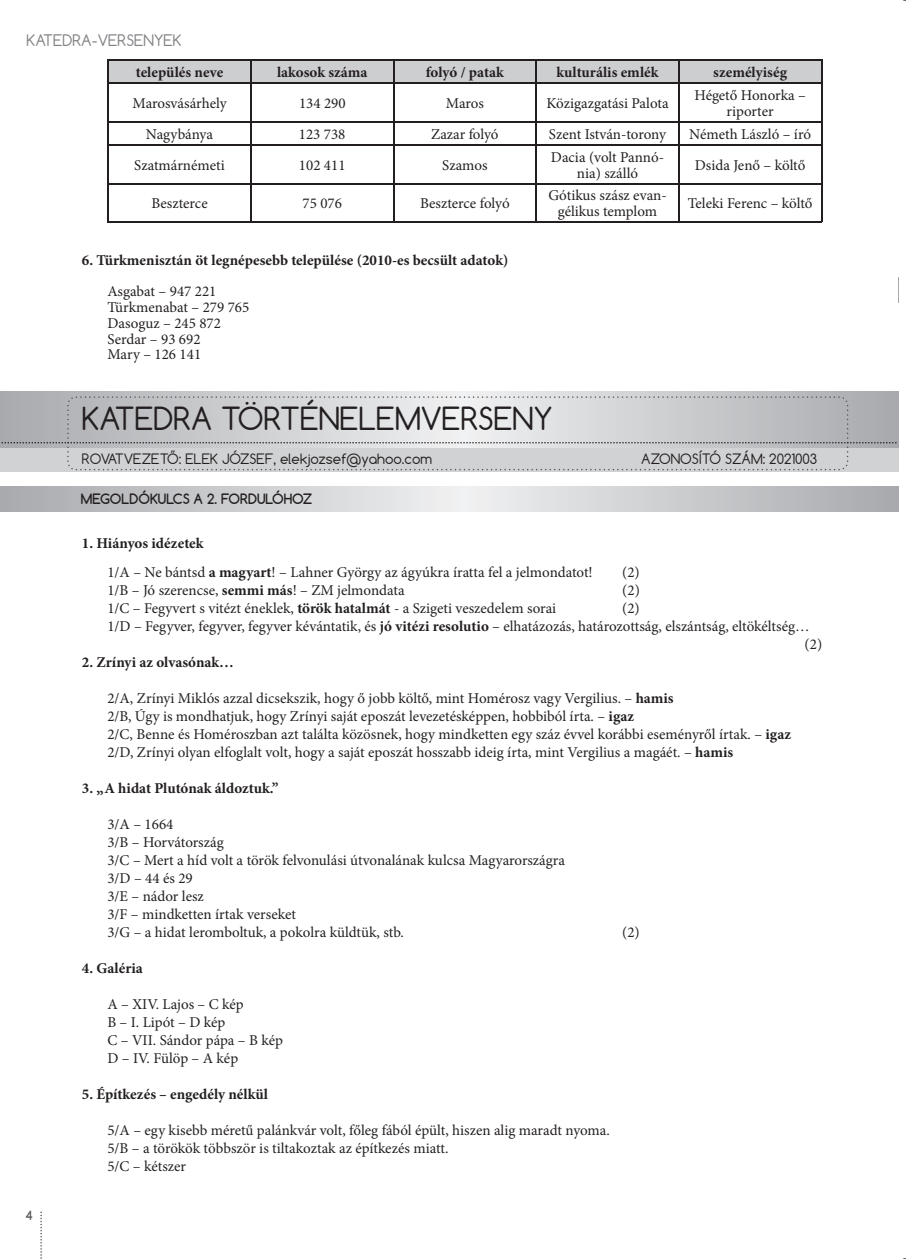
<style>
.page{position:relative;width:906px;height:1259px;background:#fff}
.page>*{position:absolute;margin:0;border:0;box-sizing:border-box;transform-origin:0 0}
.t1{font:30px "Comfortaa";color:#231f20}
.t2{font:15px/18px "Minion Pro";color:#231f20}
.t3{font:700 15px "Minion Pro";color:#231f20}
.t4{font:15px "Comfortaa";color:#808285}
.t5{font:13.5px "Comfortaa";color:#231f20}
.t6{font:700 13.5px "Comfortaa";color:#231f20}
.t7{font:700 12px "Comfortaa";color:#57585a}
.s1{font-weight:700}
</style>
<div class="page">
<div style="left:0;top:447px;width:898px;height:25px;background:#d1d2d4"></div>
<svg style="left:67px;top:396px;width:781px;height:74px;fill:#d1d2d4"></svg>
<svg style="left:0;top:410px;width:896px;height:47px"></svg>
<hr style="left:107px;top:60px;width:144px;height:1px;background:#231f20">
<hr style="left:107px;top:61px;width:2px;height:22px;background:#231f20">
<hr style="left:678px;top:60px;width:144px;height:1px;background:#231f20">
<svg style="left:109px;top:60px;width:711px;height:23px;background:#bcbcbe"></svg>
<hr style="left:820px;top:61px;width:2px;height:22px;background:#231f20">
<hr style="left:107px;top:83px;width:144px;height:1px;background:#231f20">
<hr style="left:107px;top:84px;width:2px;height:37px;background:#231f20">
<hr style="left:251px;top:83px;width:142px;height:1px;background:#231f20">
<hr style="left:250px;top:84px;width:1px;height:37px;background:#231f20">
<hr style="left:393px;top:83px;width:143px;height:1px;background:#231f20">
<hr style="left:393px;top:84px;width:1px;height:37px;background:#231f20">
<hr style="left:536px;top:83px;width:142px;height:1px;background:#231f20">
<hr style="left:535px;top:84px;width:2px;height:37px;background:#231f20">
<hr style="left:678px;top:83px;width:144px;height:1px;background:#231f20">
<hr style="left:678px;top:84px;width:1px;height:37px;background:#231f20">
<hr style="left:820px;top:84px;width:2px;height:37px;background:#231f20">
<hr style="left:107px;top:121px;width:144px;height:2px;background:#231f20">
<hr style="left:107px;top:123px;width:2px;height:21px;background:#231f20">
<hr style="left:251px;top:121px;width:142px;height:2px;background:#231f20">
<svg style="left:250px;top:123px;width:1px;height:21px"></svg>
<hr style="left:393px;top:121px;width:143px;height:2px;background:#231f20">
<svg style="left:393px;top:123px;width:1px;height:21px"></svg>
<hr style="left:536px;top:121px;width:142px;height:2px;background:#231f20">
<hr style="left:535px;top:123px;width:2px;height:21px;background:#231f20">
<hr style="left:678px;top:121px;width:144px;height:2px;background:#231f20">
<svg style="left:678px;top:123px;width:1px;height:21px"></svg>
<hr style="left:820px;top:123px;width:2px;height:21px;background:#231f20">
<hr style="left:107px;top:144px;width:144px;height:2px;background:#231f20">
<hr style="left:107px;top:146px;width:2px;height:37px;background:#231f20">
<hr style="left:251px;top:144px;width:142px;height:2px;background:#231f20">
<hr style="left:250px;top:146px;width:1px;height:37px;background:#231f20">
<hr style="left:393px;top:144px;width:143px;height:2px;background:#231f20">
<hr style="left:393px;top:146px;width:1px;height:37px;background:#231f20">
<hr style="left:536px;top:144px;width:142px;height:2px;background:#231f20">
<hr style="left:535px;top:146px;width:2px;height:37px;background:#231f20">
<hr style="left:678px;top:144px;width:144px;height:2px;background:#231f20">
<hr style="left:678px;top:146px;width:1px;height:37px;background:#231f20">
<hr style="left:820px;top:146px;width:2px;height:37px;background:#231f20">
<hr style="left:107px;top:183px;width:144px;height:1px;background:#231f20">
<hr style="left:107px;top:184px;width:2px;height:37px;background:#231f20">
<hr style="left:251px;top:183px;width:142px;height:1px;background:#231f20">
<hr style="left:250px;top:184px;width:1px;height:37px;background:#231f20">
<hr style="left:393px;top:183px;width:143px;height:1px;background:#231f20">
<hr style="left:393px;top:184px;width:1px;height:37px;background:#231f20">
<hr style="left:536px;top:183px;width:142px;height:1px;background:#231f20">
<hr style="left:535px;top:184px;width:2px;height:37px;background:#231f20">
<hr style="left:678px;top:183px;width:144px;height:1px;background:#231f20">
<hr style="left:678px;top:184px;width:1px;height:37px;background:#231f20">
<hr style="left:820px;top:184px;width:2px;height:37px;background:#231f20">
<hr style="left:107px;top:221px;width:715px;height:2px;background:#231f20">
<svg style="left:898px;top:277px;width:1px;height:25px"></svg>
<svg style="left:40px;top:1212px;width:2px;height:47px"></svg>
<p class="t4" style="left:27px;top:34px;width:156px">KATEDRA-VERSENYEK</p>
<p class="t3" style="left:136px;top:67px;width:89px">település neve</p>
<p class="t3" style="left:277px;top:67px;width:92px">lakosok száma</p>
<p class="t3" style="left:426px;top:67px;width:79px">folyó / patak</p>
<p class="t3" style="left:556px;top:67px;width:103px">kulturális emlék</p>
<p class="t3" style="left:713px;top:67px;width:75px">személyiség</p>
<p class="t2" style="left:132px;top:96px;width:96px">Marosvásárhely</p>
<p class="t2" style="left:299px;top:96px;width:48px">134 290</p>
<p class="t2" style="left:446px;top:96px;width:40px">Maros</p>
<p class="t2" style="left:546px;top:96px;width:124px">Közigazgatási Palota</p>
<p class="t2" style="left:694px;top:89px;width:113px;line-height:15.8px;text-align:center">Hégető Honorka – riporter</p>
<p class="t2" style="left:146px;top:126px;width:69px">Nagybánya</p>
<p class="t2" style="left:299px;top:126px;width:48px">123 738</p>
<p class="t2" style="left:431px;top:126px;width:69px">Zazar folyó</p>
<p class="t2" style="left:549px;top:126px;width:118px">Szent István-torony</p>
<p class="t2" style="left:689px;top:126px;width:123px">Németh László – író</p>
<p class="t2" style="left:134px;top:157px;width:92px">Szatmárnémeti</p>
<p class="t2" style="left:299px;top:157px;width:48px">102 411</p>
<p class="t2" style="left:442px;top:157px;width:47px">Szamos</p>
<p class="t2" style="left:551px;top:150px;width:115px;line-height:15.8px;text-align:center">Dacia (volt Pannó&shy;nia) szálló</p>
<p class="t2" style="left:695px;top:157px;width:112px">Dsida Jenő – költő</p>
<p class="t2" style="left:151px;top:196px;width:58px">Beszterce</p>
<p class="t2" style="left:302px;top:196px;width:41px">75 076</p>
<p class="t2" style="left:420px;top:196px;width:91px">Beszterce folyó</p>
<p class="t2" style="left:548px;top:189px;width:120px;line-height:15.8px;text-align:center">Gótikus szász evan&shy;gélikus templom</p>
<p class="t2" style="left:687px;top:196px;width:126px">Teleki Ferenc – költő</p>
<p class="t3" style="left:82px;top:254px;width:428px">6. Türkmenisztán öt legnépesebb települése (2010-es becsült adatok)</p>
<p class="t2" style="left:107px;top:285px;width:143px;line-height:15.8px">Asgabat – 947 221<br>Türkmenabat – 279 765<br>Dasoguz – 245 872<br>Serdar – 93 692<br>Mary – 126 141</p>
<h1 class="t1" style="left:82px;top:406px;width:472px">KATEDRA TÖRTÉNELEMVERSENY</h1>
<p class="t5" style="left:82px;top:454px;width:351px">ROVATVEZETŐ: ELEK JÓZSEF, elekjozsef@yahoo.com</p>
<p class="t6" style="left:81px;top:490px;width:233px">MEGOLDÓKULCS A 2. FORDULÓHOZ</p>
<p class="t2" style="left:107px;top:530px;width:487px;line-height:28.5px;text-indent:-26px"><span class="s1">1. Hiányos idézetek<br></span>1/A – Ne bántsd <span class="s1">a magyart</span>! – Lahner György az ágyúkra íratta fel a jelmondatot!</p>
<p class="t5" style="left:641px;top:454px;width:178px">AZONOSÍTÓ SZÁM: 2021003</p>
<p class="t2" style="left:622px;top:564px;width:19px">(2)</p>
<p class="t2" style="left:107px;top:582px;width:299px">1/B – Jó szerencse, <span class="s1">semmi más</span>! – ZM jelmondata</p>
<p class="t2" style="left:622px;top:582px;width:19px">(2)</p>
<p class="t2" style="left:107px;top:600px;width:450px">1/C – Fegyvert s vitézt éneklek, <span class="s1">török hatalmát</span> - a Szigeti veszedelem sorai</p>
<p class="t2" style="left:622px;top:600px;width:19px">(2)</p>
<p class="t2" style="left:107px;top:618px;width:703px">1/D – Fegyver, fegyver, fegyver kévántatik, és <span class="s1">jó vitézi resolutio</span> – elhatázozás, határozottság, elszántság, eltökéltség…</p>
<p class="t2" style="left:804px;top:636px;width:19px">(2)</p>
<p class="t3" style="left:82px;top:656px;width:153px">2. Zrínyi az olvasónak…</p>
<p class="t2" style="left:107px;top:690px;width:685px">2/A, Zrínyi Miklós azzal dicsekszik, hogy ő jobb költő, mint Homérosz vagy Vergilius. – <span class="s1">hamis<br></span>2/B, Úgy is mondhatjuk, hogy Zrínyi saját eposzát levezetésképpen, hobbiból írta. – <span class="s1">igaz<br></span>2/C, Benne és Homéroszban azt találta közösnek, hogy mindketten egy száz évvel korábbi eseményről írtak. – <span class="s1">igaz </span>2/D, Zrínyi olyan elfoglalt volt, hogy a saját eposzát hosszabb ideig írta, mint Vergilius a magáét. – <span class="s1">hamis</span></p>
<p class="t3" style="left:82px;top:782px;width:198px">3. „A hidat Plutónak áldoztuk.”</p>
<p class="t2" style="left:107px;top:816px;width:459px">3/A – 1664<br>3/B – Horvátország<br>3/C – Mert a híd volt a török felvonulási útvonalának kulcsa Magyarországra<br>3/D – 44 és 29<br>3/E – nádor lesz<br>3/F – mindketten írtak verseket<br>3/G – a hidat leromboltuk, a pokolra küldtük, stb.</p>
<p class="t2" style="left:622px;top:924px;width:19px">(2)</p>
<p class="t7" style="left:25px;top:1208px;width:9px">4</p>
<p class="t3" style="left:82px;top:962px;width:62px">4. Galéria</p>
<p class="t2" style="left:107px;top:996px;width:177px">A – XIV. Lajos – C kép<br>B – I. Lipót – D kép<br>C – VII. Sándor pápa – B kép<br>D – IV. Fülöp – A kép</p>
<p class="t3" style="left:82px;top:1088px;width:188px">5. Építkezés – engedély nélkül</p>
<p class="t2" style="left:107px;top:1122px;width:504px">5/A – egy kisebb méretű palánkvár volt, főleg fából épült, hiszen alig maradt nyoma.<br>5/B – a törökök többször is tiltakoztak az építkezés miatt.<br>5/C – kétszer</p>
</div>
